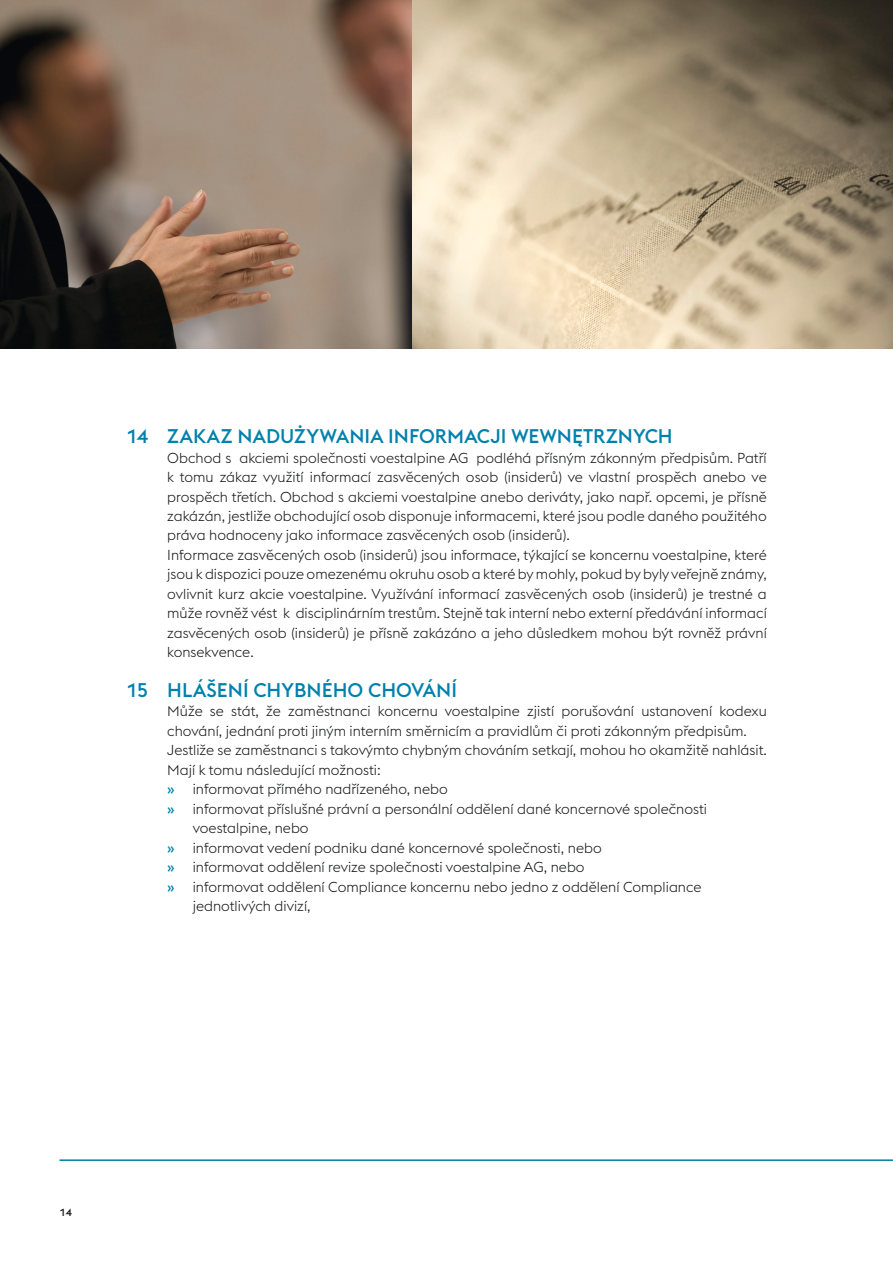
<style>
.page{position:relative;width:893px;height:1263px;background:#fff}
.page>*{position:absolute;margin:0;border:0;box-sizing:border-box;transform-origin:0 0}
.t1{font:500 19.5px "voestalpine";color:#0081ac}
.t2{font:300 14.25px/19.5px "voestalpine";color:#151616}
.t3{font:500 10.5px "voestalpine";color:#151616}
.s1{font-weight:500;color:#0081ac}
</style>
<div class="page">
<hr style="left:60px;top:1159px;width:833px;height:2px;background:#007da7">
<img style="left:0;top:0;width:412px;height:349px">
<svg style="left:412px;top:0;width:481px;height:349px;background:#b9a98d"></svg>
<h1 class="t1" style="left:126px;top:424px;width:548px">14 ZAKAZ NADUŻYWANIA INFORMACJI WEWNĘTRZNYCH</h1>
<p class="t2" style="left:167px;top:448px;width:601px">Obchod s akciemi společnosti voestalpine AG podléhá přísným zákonným předpisům. Patří k tomu zákaz využití informací zasvěcených osob (insiderů) ve vlastní prospěch anebo ve prospěch třetích. Obchod s akciemi voestalpine anebo deriváty, jako např. opcemi, je přísně zakázán, jestliže obchodující osob disponuje informacemi, které jsou podle daného použitého práva hodnoceny jako informace zasvěcených osob (insiderů).<br>Informace zasvěcených osob (insiderů) jsou informace, týkající se koncernu voestalpine, které jsou k dispozici pouze omezenému okruhu osob a které by mohly, pokud by byly veřejně známy, ovlivnit kurz akcie voestalpine. Využívání informací zasvěcených osob (insiderů) je trestné a může rovněž vést k disciplinárním trestům. Stejně tak interní nebo externí předávání informací zasvěcených osob (insiderů) je přísně zakázáno a jeho důsledkem mohou být rovněž právní konsekvence.</p>
<h1 class="t1" style="left:126px;top:678px;width:332px">15 HLÁŠENÍ CHYBNÉHO CHOVÁNÍ</h1>
<p class="t2" style="left:167px;top:701px;width:601px">Může se stát, že zaměstnanci koncernu voestalpine zjistí porušování ustanovení kodexu</p>
<p class="t2" style="left:167px;top:721px;width:581px">chování, jednání proti jiným interním směrnicím a pravidlům či proti zákonným předpisům.</p>
<p class="t2" style="left:167px;top:740px;width:601px">Jestliže se zaměstnanci s takovýmto chybným chováním setkají, mohou ho okamžitě nahlásit.</p>
<p class="t2" style="left:167px;top:760px;width:215px">Mají k tomu následující možnosti:</p>
<p class="t2" style="left:167px;top:779px;width:282px"><span class="s1">»</span> informovat přímého nadřízeného, nebo</p>
<p class="t2" style="left:167px;top:799px;width:541px"><span class="s1">»</span> informovat příslušné právní a personální oddělení dané koncernové společnosti</p>
<p class="t2" style="left:193px;top:818px;width:117px">voestalpine, nebo</p>
<p class="t2" style="left:167px;top:838px;width:436px"><span class="s1">»</span> informovat vedení podniku dané koncernové společnosti, nebo</p>
<p class="t2" style="left:167px;top:857px;width:419px"><span class="s1">»</span> informovat oddělení revize společnosti voestalpine AG, nebo</p>
<p class="t2" style="left:167px;top:877px;width:536px"><span class="s1">»</span> informovat oddělení Compliance koncernu nebo jedno z oddělení Compliance</p>
<p class="t2" style="left:193px;top:896px;width:119px">jednotlivých divizí,</p>
<p class="t3" style="left:60px;top:1205px;width:14px">14</p>
</div>
